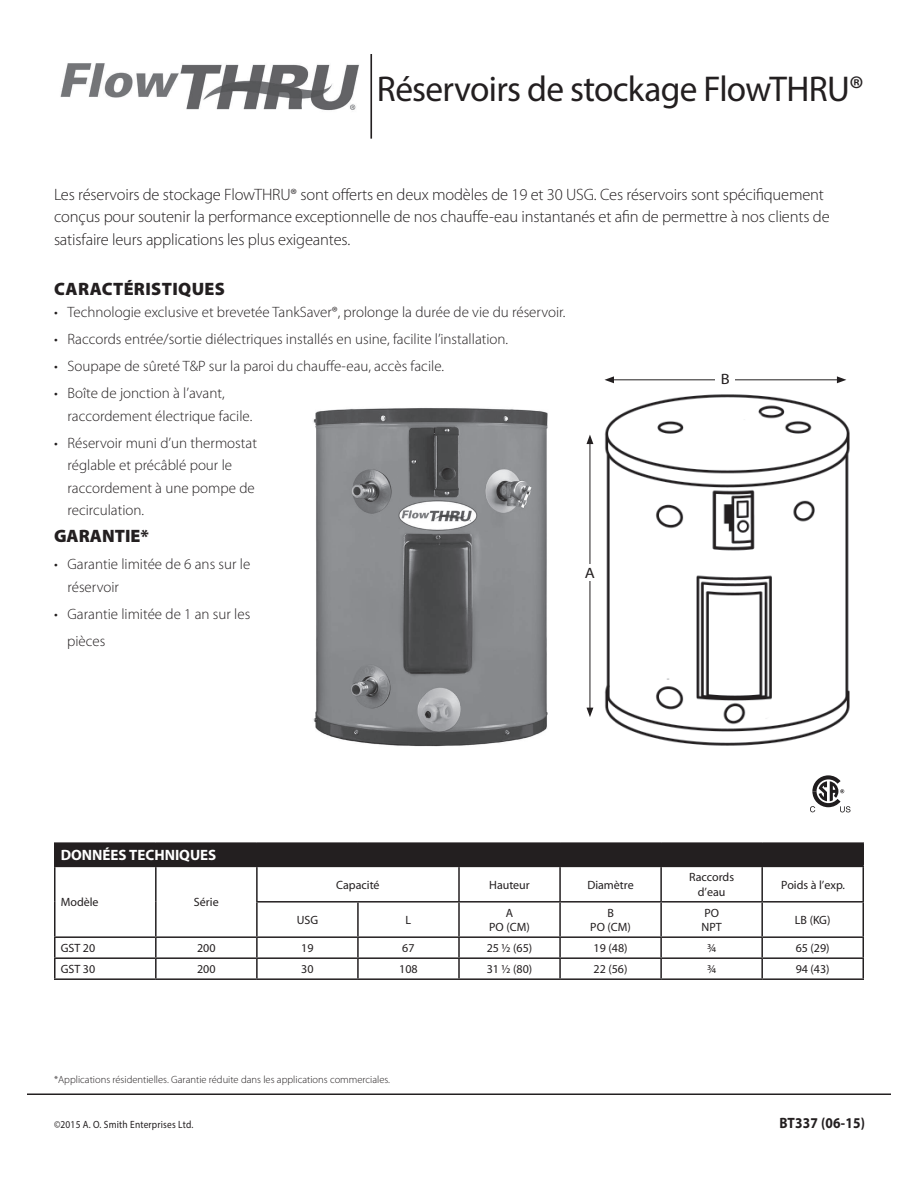
<style>
.page{position:relative;width:918px;height:1188px;background:#fff}
.page>*{position:absolute;margin:0;border:0;box-sizing:border-box;transform-origin:0 0}
.t1{font:36px "Myriad Pro";letter-spacing:-.02em;color:#231f20}
.t2{font:900 18px "Myriad Pro";letter-spacing:.02em;color:#231f20}
.t3{font:900 18px "Myriad Pro";color:#231f20}
.t4{font:300 16.5px/22.5px "Myriad Pro";letter-spacing:-.01em;color:#231f20}
.t5{font:300 15px/22.5px "Myriad Pro";color:#231f20}
.t6{font:700 15px "Myriad";color:#fff}
.t7{font:700 15px "Myriad Pro";letter-spacing:.015em;color:#231f20;scale:.9 1}
.t8{font:15px "Myriad Pro";color:#231f20;scale:1.1 1}
.t9{font:12px/14.4px "Myriad";color:#231f20;text-align:center}
.t10{font:300 10.5px "Myriad Pro";color:#231f20}
.t11{font:10.5px "Myriad Pro";letter-spacing:.02em;color:#231f20;scale:.9 1}
</style>
<div class="page">
<img style="left:592px;top:394px;width:258px;height:352px">
<img style="left:313px;top:408px;width:235px;height:339px">
<svg style="left:810px;top:775px;width:40px;height:37px"></svg>
<hr style="left:612px;top:379px;width:227px;height:1px;background:#231f20">
<svg style="left:604px;top:376px;width:10px;height:7px"></svg>
<svg style="left:837px;top:376px;width:9px;height:7px"></svg>
<hr style="left:590px;top:442px;width:1px;height:268px;background:#231f20">
<svg style="left:586px;top:708px;width:7px;height:9px"></svg>
<svg style="left:586px;top:435px;width:7px;height:9px"></svg>
<div style="left:716px;top:373px;width:19px;height:16px;background:#fff"></div>
<div style="left:580px;top:564px;width:20px;height:17px;background:#fff"></div>
<hr style="left:370px;top:54px;width:2px;height:85px;background:#231f20">
<img style="left:60px;top:63px;width:299px;height:48px">
<hr style="left:27px;top:1094px;width:864px;height:1px;background:#231f20">
<div style="left:55px;top:843px;width:808px;height:23px;background:#231f20"></div>
<hr style="left:54px;top:842px;width:102px;height:2px;background:#231f20">
<hr style="left:54px;top:844px;width:2px;height:22px;background:#231f20">
<hr style="left:156px;top:842px;width:101px;height:2px;background:#231f20">
<hr style="left:257px;top:842px;width:101px;height:2px;background:#231f20">
<hr style="left:358px;top:842px;width:101px;height:2px;background:#231f20">
<hr style="left:459px;top:842px;width:101px;height:2px;background:#231f20">
<hr style="left:560px;top:842px;width:101px;height:2px;background:#231f20">
<hr style="left:661px;top:842px;width:101px;height:2px;background:#231f20">
<hr style="left:762px;top:842px;width:102px;height:2px;background:#231f20">
<hr style="left:862px;top:844px;width:2px;height:22px;background:#231f20">
<hr style="left:54px;top:866px;width:102px;height:1px;background:#231f20">
<hr style="left:54px;top:867px;width:2px;height:35px;background:#231f20">
<hr style="left:156px;top:866px;width:101px;height:1px;background:#231f20">
<hr style="left:155px;top:867px;width:2px;height:35px;background:#231f20">
<hr style="left:257px;top:866px;width:101px;height:1px;background:#231f20">
<hr style="left:256px;top:867px;width:2px;height:34px;background:#231f20">
<hr style="left:358px;top:866px;width:101px;height:1px;background:#231f20">
<hr style="left:459px;top:866px;width:101px;height:1px;background:#231f20">
<hr style="left:458px;top:867px;width:2px;height:34px;background:#231f20">
<hr style="left:560px;top:866px;width:101px;height:1px;background:#231f20">
<hr style="left:559px;top:867px;width:2px;height:34px;background:#231f20">
<hr style="left:661px;top:866px;width:101px;height:1px;background:#231f20">
<hr style="left:660px;top:867px;width:2px;height:34px;background:#231f20">
<hr style="left:762px;top:866px;width:102px;height:1px;background:#231f20">
<hr style="left:761px;top:867px;width:2px;height:34px;background:#231f20">
<hr style="left:862px;top:867px;width:2px;height:34px;background:#231f20">
<hr style="left:54px;top:902px;width:2px;height:34px;background:#231f20">
<hr style="left:155px;top:902px;width:2px;height:34px;background:#231f20">
<hr style="left:256px;top:901px;width:102px;height:2px;background:#231f20">
<hr style="left:256px;top:903px;width:2px;height:33px;background:#231f20">
<hr style="left:358px;top:901px;width:101px;height:2px;background:#231f20">
<hr style="left:357px;top:903px;width:2px;height:33px;background:#231f20">
<hr style="left:459px;top:901px;width:101px;height:2px;background:#231f20">
<hr style="left:458px;top:903px;width:2px;height:33px;background:#231f20">
<hr style="left:560px;top:901px;width:101px;height:2px;background:#231f20">
<hr style="left:559px;top:903px;width:2px;height:33px;background:#231f20">
<hr style="left:661px;top:901px;width:101px;height:2px;background:#231f20">
<hr style="left:660px;top:903px;width:2px;height:33px;background:#231f20">
<hr style="left:762px;top:901px;width:102px;height:2px;background:#231f20">
<hr style="left:761px;top:903px;width:2px;height:33px;background:#231f20">
<hr style="left:862px;top:903px;width:2px;height:33px;background:#231f20">
<hr style="left:54px;top:936px;width:102px;height:2px;background:#231f20">
<hr style="left:156px;top:936px;width:101px;height:2px;background:#231f20">
<hr style="left:257px;top:936px;width:101px;height:2px;background:#231f20">
<hr style="left:358px;top:936px;width:101px;height:2px;background:#231f20">
<hr style="left:459px;top:936px;width:101px;height:2px;background:#231f20">
<hr style="left:560px;top:936px;width:101px;height:2px;background:#231f20">
<hr style="left:661px;top:936px;width:101px;height:2px;background:#231f20">
<hr style="left:762px;top:936px;width:102px;height:2px;background:#231f20">
<hr style="left:54px;top:957px;width:102px;height:2px;background:#231f20">
<svg style="left:54px;top:938px;width:2px;height:40px"></svg>
<hr style="left:156px;top:957px;width:101px;height:2px;background:#231f20">
<svg style="left:155px;top:938px;width:2px;height:40px"></svg>
<hr style="left:257px;top:957px;width:101px;height:2px;background:#231f20">
<svg style="left:256px;top:938px;width:2px;height:40px"></svg>
<hr style="left:358px;top:957px;width:101px;height:2px;background:#231f20">
<svg style="left:357px;top:938px;width:2px;height:40px"></svg>
<hr style="left:459px;top:957px;width:101px;height:2px;background:#231f20">
<svg style="left:458px;top:938px;width:2px;height:40px"></svg>
<hr style="left:560px;top:957px;width:101px;height:2px;background:#231f20">
<svg style="left:559px;top:938px;width:2px;height:40px"></svg>
<hr style="left:661px;top:957px;width:101px;height:2px;background:#231f20">
<svg style="left:660px;top:938px;width:2px;height:40px"></svg>
<hr style="left:762px;top:957px;width:102px;height:2px;background:#231f20">
<svg style="left:761px;top:938px;width:2px;height:40px"></svg>
<svg style="left:862px;top:938px;width:2px;height:40px"></svg>
<hr style="left:54px;top:978px;width:102px;height:2px;background:#231f20">
<hr style="left:156px;top:978px;width:101px;height:2px;background:#231f20">
<hr style="left:257px;top:978px;width:101px;height:2px;background:#231f20">
<hr style="left:358px;top:978px;width:101px;height:2px;background:#231f20">
<hr style="left:459px;top:978px;width:101px;height:2px;background:#231f20">
<hr style="left:560px;top:978px;width:101px;height:2px;background:#231f20">
<hr style="left:661px;top:978px;width:101px;height:2px;background:#231f20">
<hr style="left:762px;top:978px;width:102px;height:2px;background:#231f20">
<h1 class="t1" style="left:377px;top:67px;width:489px">Réservoirs de stockage FlowTHRU®</h1>
<p class="t4" style="left:54px;top:183px;width:777px">Les réservoirs de stockage FlowTHRU® sont offerts en deux modèles de 19 et 30 USG. Ces réservoirs sont spécifiquement conçus pour soutenir la performance exceptionnelle de nos chauffe-eau instantanés et afin de permettre à nos clients de satisfaire leurs applications les plus exigeantes.</p>
<p class="t2" style="left:54px;top:279px;width:172px">CARACTÉRISTIQUES</p>
<p class="t5" style="left:54px;top:301px;width:513px">• Technologie exclusive et brevetée TankSaver®, prolonge la durée de vie du réservoir.</p>
<p class="t5" style="left:54px;top:328px;width:456px">• Raccords entrée/sortie diélectriques installés en usine, facilite l’installation.</p>
<p class="t5" style="left:54px;top:355px;width:392px">• Soupape de sûreté T&amp;P sur la paroi du chauffe-eau, accès facile.</p>
<p class="t5" style="left:68px;top:382px;width:186px;text-indent:-14px">• Boîte de jonction à l’avant, raccordement électrique facile.</p>
<p class="t5" style="left:68px;top:432px;width:191px;text-indent:-14px">• Réservoir muni d’un thermostat réglable et précâblé pour le raccordement à une pompe de recirculation.</p>
<p class="t3" style="left:54px;top:526px;width:96px">GARANTIE*</p>
<p class="t5" style="left:68px;top:553px;width:184px;text-indent:-14px">• Garantie limitée de 6 ans sur le réservoir</p>
<p class="t5" style="left:67px;top:601px;width:185px;line-height:27px;text-indent:-13px">• Garantie limitée de 1 an sur les pièces</p>
<p class="t8" style="left:721px;top:370px;width:10px">B</p>
<p class="t8" style="left:585px;top:564px;width:11px">A</p>
<p class="t6" style="left:61px;top:848px;width:157px">DONNÉES TECHNIQUES</p>
<p class="t9" style="left:61px;top:896px;width:39px">Modèle</p>
<p class="t9" style="left:194px;top:896px;width:26px">Série</p>
<p class="t9" style="left:336px;top:878px;width:45px">Capacité</p>
<p class="t9" style="left:489px;top:878px;width:42px">Hauteur</p>
<p class="t9" style="left:587px;top:878px;width:48px">Diamètre</p>
<p class="t9" style="left:689px;top:871px;width:47px">Raccords d’eau</p>
<p class="t9" style="left:781px;top:878px;width:65px">Poids à l’exp.</p>
<p class="t9" style="left:297px;top:913px;width:23px">USG</p>
<p class="t9" style="left:406px;top:913px;width:7px">L</p>
<p class="t9" style="left:489px;top:906px;width:42px">A<br>PO (CM)</p>
<p class="t9" style="left:590px;top:906px;width:42px">B<br>PO (CM)</p>
<p class="t9" style="left:702px;top:906px;width:22px;text-align:left">PO<br>NPT</p>
<p class="t9" style="left:795px;top:913px;width:37px">LB (KG)</p>
<p class="t9" style="left:61px;top:942px;width:36px">GST 20</p>
<p class="t9" style="left:197px;top:942px;width:20px">200</p>
<p class="t9" style="left:301px;top:942px;width:14px">19</p>
<p class="t9" style="left:402px;top:942px;width:14px">67</p>
<p class="t9" style="left:487px;top:942px;width:47px">25 ½ (65)</p>
<p class="t9" style="left:594px;top:942px;width:35px">19 (48)</p>
<p class="t9" style="left:707px;top:942px;width:11px">¾</p>
<p class="t9" style="left:796px;top:942px;width:35px">65 (29)</p>
<p class="t9" style="left:61px;top:963px;width:36px">GST 30</p>
<p class="t9" style="left:197px;top:963px;width:20px">200</p>
<p class="t9" style="left:301px;top:963px;width:14px">30</p>
<p class="t9" style="left:399px;top:963px;width:20px">108</p>
<p class="t9" style="left:487px;top:963px;width:47px">31 ½ (80)</p>
<p class="t9" style="left:594px;top:963px;width:35px">22 (56)</p>
<p class="t9" style="left:707px;top:963px;width:11px">¾</p>
<p class="t9" style="left:796px;top:963px;width:35px">94 (43)</p>
<p class="t10" style="left:54px;top:1074px;width:338px">*Applications résidentielles. Garantie réduite dans les applications commerciales.</p>
<p class="t11" style="left:54px;top:1118px;width:156px">©2015 A. O. Smith Enterprises Ltd.</p>
<p class="t7" style="left:779px;top:1113px;width:97px">BT337 (06-15)</p>
</div>
